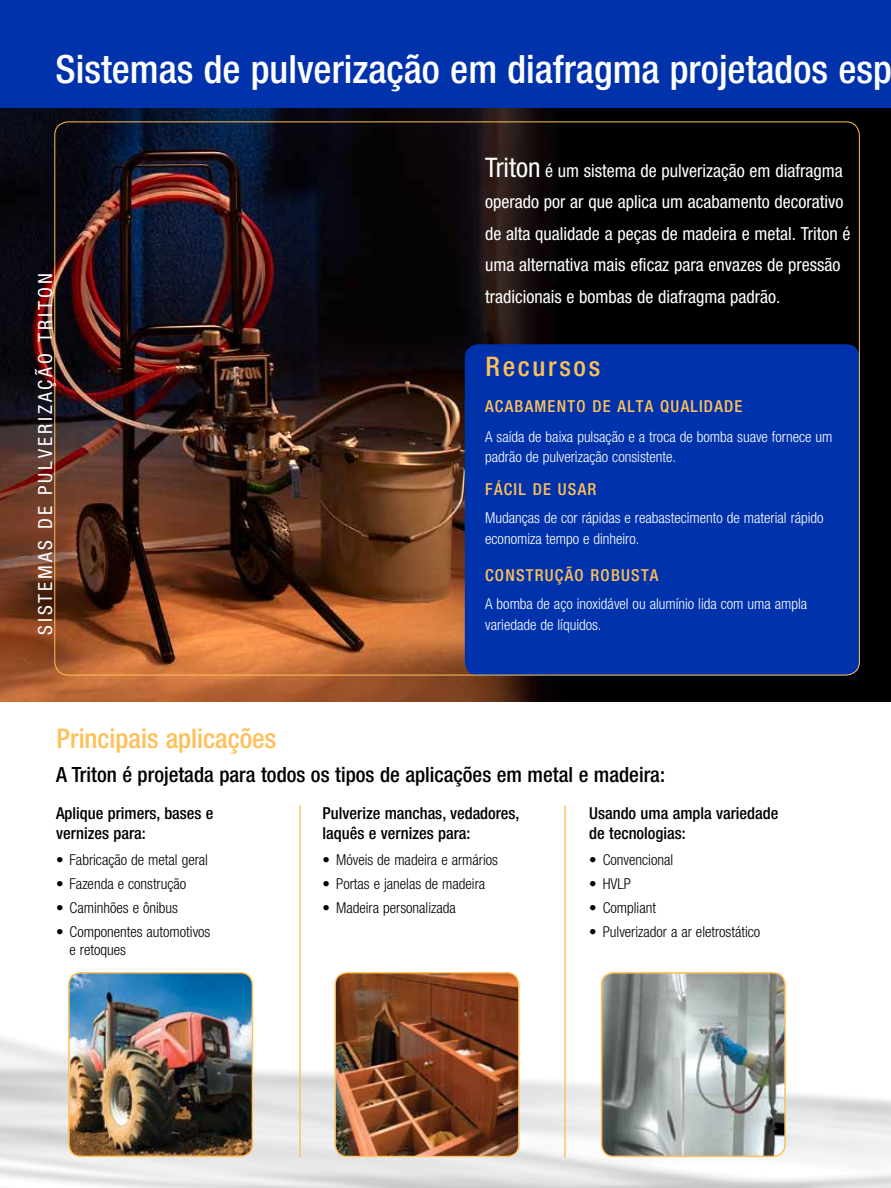
<style>
.page{position:relative;width:891px;height:1188px;background:#fff}
.page>*{position:absolute;margin:0;border:0;box-sizing:border-box;transform-origin:0 0}
.t1{font:500 condensed 39px "Helvetica Neue LT Std";color:#fff}
.t2{font:500 condensed 27px "Helvetica Neue LT Std";color:#fec057}
.t3{font:500 condensed 27px "Helvetica Neue LT Std";letter-spacing:.1em;color:#fec057}
.t4{font:500 condensed 21px "Helvetica Neue LT Std";color:#000}
.t5{font:condensed 19.5px "Helvetica Neue LT Std";letter-spacing:.15em;color:#fff}
.t6{font:condensed 18px/31.5px "Helvetica Neue LT Std";color:#fff}
.t7{font:500 condensed 16.5px/19.8px "Helvetica Neue LT Std";color:#000}
.t8{font:500 condensed 16.5px "Helvetica Neue LT Std";letter-spacing:.075em;color:#fec057}
.t9{font:300 condensed 15px/21px "Helvetica Neue LT Std";color:#fff}
.t10{font:300 condensed 15px/18px "Helvetica Neue LT Std";color:#000}
.s1{font-size:27px}
</style>
<div class="page">
<div style="left:0;top:86px;width:891px;height:616px;background:#000"></div>
<img style="left:0;top:108px;width:676px;height:594px">
<div style="left:875px;top:0;width:16px;height:108px;background:#0033ab"></div>
<div style="left:0;top:0;width:875px;height:108px;background:#0033ab"></div>
<div style="left:465px;top:344px;width:395px;height:331px;background:#0033ab;border-radius:14px"></div>
<img style="left:335px;top:973px;width:184px;height:183px">
<div style="left:335px;top:972px;width:185px;height:185px;border:1px solid #fec057;border-radius:12px"></div>
<img style="left:602px;top:974px;width:183px;height:182px">
<div style="left:601px;top:972px;width:185px;height:185px;border:2px solid #fec057;border-radius:12px"></div>
<img style="left:69px;top:973px;width:183px;height:183px">
<div style="left:68px;top:972px;width:185px;height:185px;border:2px solid #fec057;border-radius:12px"></div>
<hr style="left:299px;top:805px;width:2px;height:352px;background:#fec057">
<hr style="left:564px;top:805px;width:2px;height:352px;background:#fec057">
<h1 class="t1" style="left:56px;top:46px;width:838px">Sistemas de pulverização em diafragma projetados esp</h1>
<h3 class="t5" style="left:34px;top:635px;width:363px;rotate:-90deg">SISTEMAS DE PULVERIZAÇÃO TRITON</h3>
<h2 class="t2" style="left:57px;top:723px;width:221px">Principais aplicações</h2>
<p class="t6" style="left:485px;top:155px;width:367px"><span class="s1">Triton</span> é um sistema de pulverização em diafragma operado por ar que aplica um acabamento decorativo de alta qualidade a peças de madeira e metal. Triton é uma alternativa mais eficaz para envazes de pressão tradicionais e bombas de diafragma padrão.</p>
<h2 class="t3" style="left:485px;top:351px;width:116px">Recursos</h2>
<p class="t8" style="left:485px;top:397px;width:259px">ACABAMENTO DE ALTA QUALIDADE</p>
<p class="t9" style="left:485px;top:427px;width:349px;line-height:19.5px">A saída de baixa pulsação e a troca de bomba suave fornece um padrão de pulverização consistente.</p>
<p class="t8" style="left:485px;top:479px;width:113px">FÁCIL DE USAR</p>
<p class="t9" style="left:485px;top:507px;width:340px">Mudanças de cor rápidas e reabastecimento de material rápido economiza tempo e dinheiro.</p>
<p class="t8" style="left:485px;top:565px;width:175px">CONSTRUÇÃO ROBUSTA</p>
<p class="t9" style="left:485px;top:593px;width:324px">A bomba de aço inoxidável ou alumínio lida com uma ampla variedade de líquidos.</p>
<h3 class="t4" style="left:56px;top:762px;width:610px">A Triton é projetada para todos os tipos de aplicações em metal e madeira:</h3>
<p class="t7" style="left:56px;top:803px;width:159px">Aplique primers, bases e vernizes para:</p>
<p class="t10" style="left:56px;top:851px;width:153px">• Fabricação de metal geral</p>
<p class="t10" style="left:56px;top:875px;width:132px">• Fazenda e construção</p>
<p class="t10" style="left:56px;top:899px;width:123px">• Caminhões e ônibus</p>
<p class="t10" style="left:70px;top:923px;width:142px;text-indent:-13px">• Componentes automotivos e retoques</p>
<p class="t7" style="left:323px;top:803px;width:198px">Pulverize manchas, vedadores, laquês e vernizes para:</p>
<p class="t10" style="left:323px;top:851px;width:177px">• Móveis de madeira e armários</p>
<p class="t10" style="left:323px;top:875px;width:164px">• Portas e janelas de madeira</p>
<p class="t10" style="left:323px;top:899px;width:135px">• Madeira personalizada</p>
<p class="t7" style="left:589px;top:803px;width:191px">Usando uma ampla variedade de tecnologias:</p>
<p class="t10" style="left:589px;top:851px;width:86px">• Convencional</p>
<p class="t10" style="left:589px;top:875px;width:43px">• HVLP</p>
<p class="t10" style="left:589px;top:899px;width:68px">• Compliant</p>
<p class="t10" style="left:589px;top:923px;width:173px">• Pulverizador a ar eletrostático</p>
</div>
